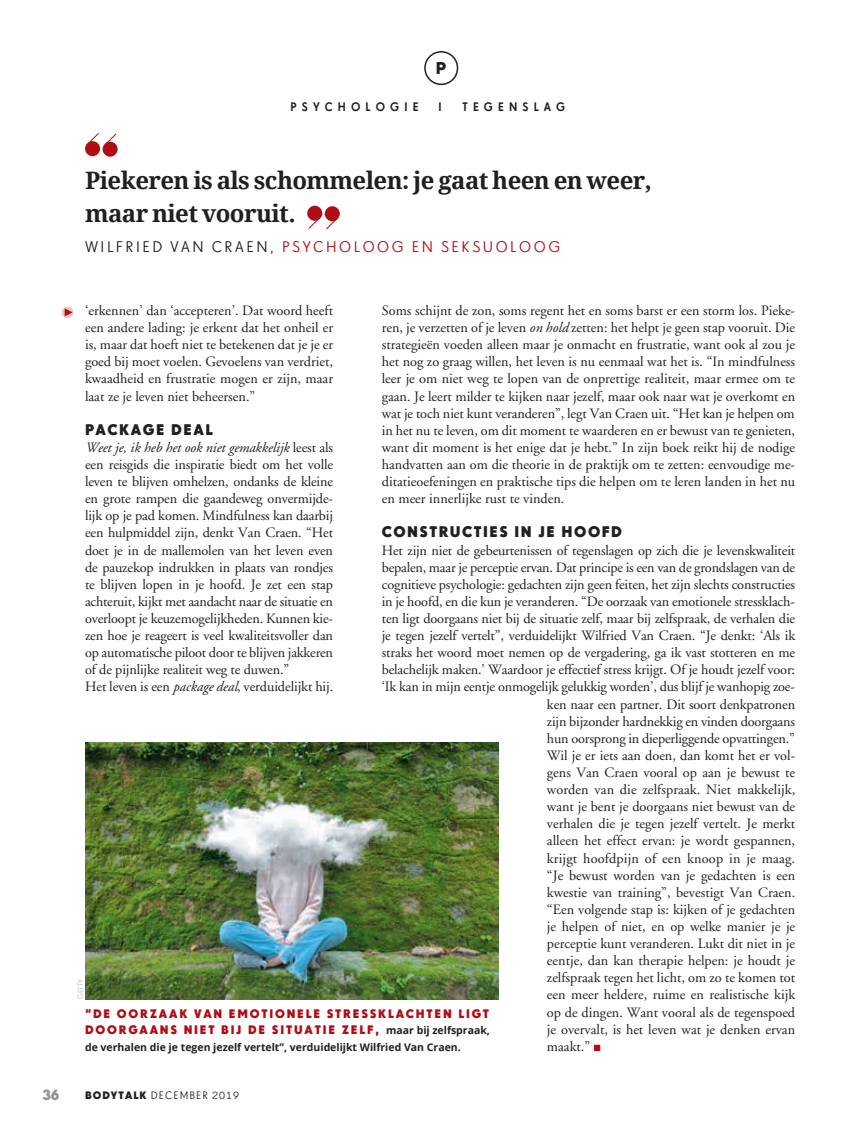
<style>
.page{position:relative;width:859px;height:1136px;background:#fff}
.page>*{position:absolute;margin:0;border:0;box-sizing:border-box;transform-origin:0 0}
.t1{font:700 24px/32.5px "Droid Serif";letter-spacing:-.025em;color:#231f20}
.t2{font:700 18px "Avant Gard";color:#231f20}
.t3{font:15px "Super Grotesk Offc";letter-spacing:.17em;color:#b00d15}
.t4{font:700 15px "Super Grotesk Offc";letter-spacing:.1em;color:#231f20}
.t5{font:700 15px "Super Grotesk Offc";color:#939598}
.t6{font:14.25px/17.1px "Adobe Garamond";letter-spacing:-.01em;color:#231f20;text-align:justify}
.t7{font:14.25px "Adobe Garamond";letter-spacing:.01em;color:#231f20}
.t8{font:700 12px/16.5px "Super Grotesk Offc";letter-spacing:.15em;color:#b00d15}
.t9{font:500 12px "Super Grotesk Offc";letter-spacing:.45em;color:#231f20;scale:.95 1}
.t10{font:700 10.5px "Open Sans";color:#231f20}
.t11{font:10.5px "Super Grotesk Offc";letter-spacing:.1em;color:#231f20}
.t12{font:7.5px "Super Grotesk Offc";color:#bcbdc0}
.s1{color:#231f20}
.s2{font-style:italic}
.s3{color:#b00d15}
.s4{font-family:"Open Sans";font-size:10.5px;color:#231f20}
.s5{font-weight:700}
</style>
<div class="page">
<div style="left:103px;top:142px;width:15px;height:15px;background:#b00d15;border-radius:50%"></div>
<div style="left:85px;top:141px;width:15px;height:15px;background:#b00d15;border-radius:50%"></div>
<svg style="left:87px;top:133px;width:30px;height:13px"></svg>
<div style="left:307px;top:206px;width:15px;height:15px;background:#b00d15;border-radius:50%"></div>
<div style="left:325px;top:206px;width:15px;height:15px;background:#b00d15;border-radius:50%"></div>
<svg style="left:308px;top:217px;width:30px;height:13px"></svg>
<img style="left:85px;top:742px;width:413px;height:257px">
<svg style="left:62px;top:306px;width:11px;height:12px"></svg>
<svg style="left:65px;top:308px;width:8px;height:8px"></svg>
<div style="left:424px;top:51px;width:34px;height:34px;border:2px solid #231f20;border-radius:50%"></div>
<div style="left:269px;top:79px;width:317px;height:54px;background:#fff"></div>
<p class="t2" style="left:436px;top:57px;width:12px">P</p>
<p class="t9" style="left:291px;top:99px;width:136px">PSYCHOLOGIE</p>
<p class="t9" style="left:438px;top:99px;width:5px">I</p>
<p class="t9" style="left:463px;top:99px;width:110px">TEGENSLAG</p>
<h1 class="t1" style="left:85px;top:164px;width:568px">Piekeren is als schommelen: je gaat heen en weer, maar niet vooruit.</h1>
<p class="t3" style="left:85px;top:238px;width:477px"><span class="s1">WILFRIED VAN CRAEN,</span> PSYCHOLOOG EN SEKSUOLOOG</p>
<p class="t6" style="left:85px;top:302px;width:250px">‘erkennen’ dan ‘accepteren’. Dat woord heeft een andere lading: je erkent dat het onheil er is, maar dat hoeft niet te betekenen dat je je er goed bij moet voelen. Gevoelens van verdriet, kwaadheid en frustratie mogen er zijn, maar laat ze je leven niet beheersen.”</p>
<p class="t4" style="left:85px;top:420px;width:129px">PACKAGE DEAL</p>
<p class="t6" style="left:85px;top:439px;width:250px;text-align:left"><span class="s2">Weet je, ik heb het ook niet gemakkelijk</span> leest als een reisgids die inspiratie biedt om het volle leven te blijven omhelzen, ondanks de kleine en grote rampen die gaandeweg onvermijde&shy;lijk op je pad komen. Mindfulness kan daarbij een hulpmiddel zijn, denkt Van Craen. “Het doet je in de mallemolen van het leven even de pauzekop indrukken in plaats van rondjes te blijven lopen in je hoofd. Je zet een stap achteruit, kijkt met aandacht naar de situatie en overloopt je keuzemogelijkheden. Kunnen kie&shy;zen hoe je reageert is veel kwaliteitsvoller dan op automatische piloot door te blijven jakkeren of de pijnlijke realiteit weg te duwen.”<br>Het leven is een <span class="s2">package deal</span>, verduidelijkt hij.</p>
<p class="t6" style="left:382px;top:302px;width:415px">Soms schijnt de zon, soms regent het en soms barst er een storm los. Pieke&shy;ren, je verzetten of je leven <span class="s2">on hold</span> zetten: het helpt je geen stap vooruit. Die strategieën voeden alleen maar je onmacht en frustratie, want ook al zou je het nog zo graag willen, het leven is nu eenmaal wat het is. “In mindfulness leer je om niet weg te lopen van de onprettige realiteit, maar ermee om te gaan. Je leert milder te kijken naar jezelf, maar ook naar wat je overkomt en wat je toch niet kunt veranderen”, legt Van Craen uit. “Het kan je helpen om in het nu te leven, om dit moment te waarderen en er bewust van te genieten, want dit moment is het enige dat je hebt.” In zijn boek reikt hij de nodige handvatten aan om die theorie in de praktijk om te zetten: eenvoudige me&shy;ditatieoefeningen en praktische tips die helpen om te leren landen in het nu en meer innerlijke rust te vinden.</p>
<p class="t4" style="left:382px;top:522px;width:242px">CONSTRUCTIES IN JE HOOFD</p>
<p class="t6" style="left:382px;top:541px;width:415px">Het zijn niet de gebeurtenissen of tegenslagen op zich die je levenskwaliteit</p>
<p class="t6" style="left:382px;top:559px;width:415px">bepalen, maar je perceptie ervan. Dat principe is een van de grondslagen van de</p>
<p class="t6" style="left:382px;top:576px;width:415px">cognitieve psychologie: gedachten zijn geen feiten, het zijn slechts constructies</p>
<p class="t6" style="left:382px;top:593px;width:415px">in je hoofd, en die kun je veranderen. “De oorzaak van emotionele stressklach-</p>
<p class="t6" style="left:382px;top:610px;width:415px">ten ligt doorgaans niet bij de situatie zelf, maar bij zelfspraak, de verhalen die</p>
<p class="t6" style="left:382px;top:627px;width:415px">je tegen jezelf vertelt”, verduidelijkt Wilfried Van Craen. “Je denkt: ‘Als ik</p>
<p class="t6" style="left:382px;top:644px;width:415px">straks het woord moet nemen op de vergadering, ga ik vast stotteren en me</p>
<p class="t6" style="left:382px;top:661px;width:415px">belachelijk maken.’ Waardoor je effectief stress krijgt. Of je houdt jezelf voor:</p>
<p class="t6" style="left:382px;top:678px;width:415px">‘Ik kan in mijn eentje onmogelijk gelukkig worden’, dus blijf je wanhopig zoe-</p>
<p class="t6" style="left:547px;top:695px;width:250px">ken naar een partner. Dit soort denkpatronen</p>
<p class="t6" style="left:547px;top:712px;width:250px">zijn bijzonder hardnekkig en vinden doorgaans</p>
<p class="t6" style="left:547px;top:730px;width:249px">hun oorsprong in dieperliggende opvattingen.”</p>
<p class="t6" style="left:547px;top:747px;width:250px">Wil je er iets aan doen, dan komt het er vol-</p>
<p class="t6" style="left:547px;top:764px;width:250px">gens Van Craen vooral op aan je bewust te</p>
<p class="t6" style="left:547px;top:781px;width:250px">worden van die zelfspraak. Niet makkelijk,</p>
<p class="t6" style="left:547px;top:798px;width:250px">want je bent je doorgaans niet bewust van de</p>
<p class="t6" style="left:547px;top:815px;width:250px">verhalen die je tegen jezelf vertelt. Je merkt</p>
<p class="t6" style="left:547px;top:832px;width:250px">alleen het effect ervan: je wordt gespannen,</p>
<p class="t7" style="left:547px;top:850px;width:250px">krijgt hoofdpijn of een knoop in je maag.</p>
<p class="t6" style="left:547px;top:866px;width:250px">“Je bewust worden van je gedachten is een</p>
<p class="t6" style="left:547px;top:883px;width:250px">kwestie van training”, bevestigt Van Craen.</p>
<p class="t6" style="left:547px;top:901px;width:250px">“Een volgende stap is: kijken of je gedachten</p>
<p class="t6" style="left:547px;top:918px;width:250px">je helpen of niet, en op welke manier je je</p>
<p class="t6" style="left:547px;top:935px;width:250px">perceptie kunt veranderen. Lukt dit niet in je</p>
<p class="t6" style="left:547px;top:952px;width:250px">eentje, dan kan therapie helpen: je houdt je</p>
<p class="t6" style="left:547px;top:969px;width:250px">zelfspraak tegen het licht, om zo te komen tot</p>
<p class="t6" style="left:547px;top:986px;width:250px">een meer heldere, ruime en realistische kijk</p>
<p class="t6" style="left:547px;top:1003px;width:250px">op de dingen. Want vooral als de tegenspoed</p>
<p class="t6" style="left:547px;top:1020px;width:250px">je overvalt, is het leven wat je denken ervan</p>
<p class="t6" style="left:547px;top:1037px;width:55px">maakt.” <span class="s3">■</span></p>
<p class="t12" style="left:76px;top:999px;width:22px;rotate:-90deg">GETTY</p>
<p class="t8" style="left:85px;top:1005px;width:406px">“DE OORZAAK VAN EMOTIONELE STRESSKLACHTEN LIGT<br>DOORGAANS NIET BIJ DE SITUATIE ZELF, <span class="s4">maar bij zelfspraak,</span></p>
<p class="t10" style="left:85px;top:1039px;width:377px">de verhalen die je tegen jezelf vertelt”, verduidelijkt Wilfried Van Craen.</p>
<p class="t5" style="left:43px;top:1084px;width:18px">36</p>
<p class="t11" style="left:85px;top:1088px;width:155px"><span class="s5">BODYTALK</span> DECEMBER 2019</p>
</div>
